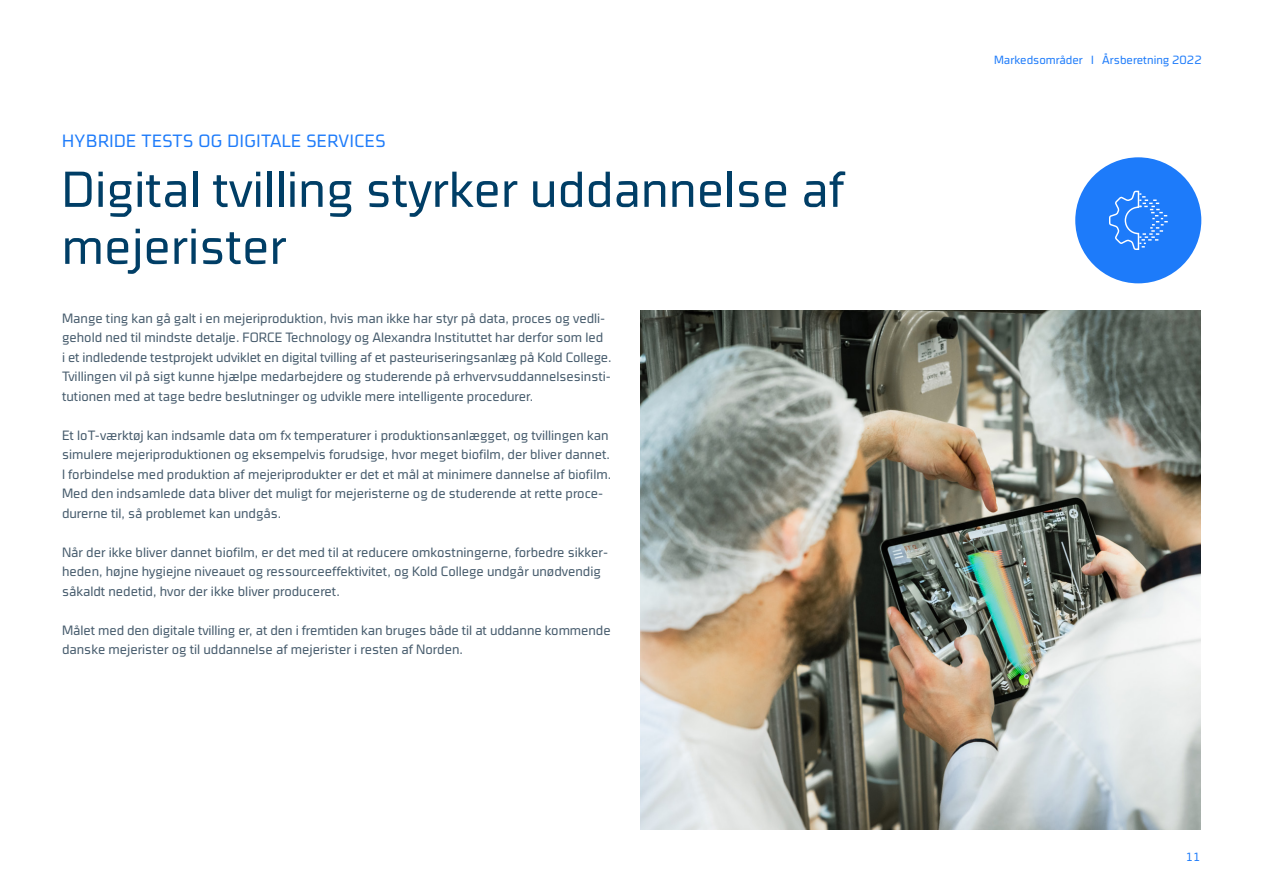
<style>
.page{position:relative;width:1263px;height:893px;background:#fff}
.page>*{position:absolute;margin:0;border:0;box-sizing:border-box;transform-origin:0 0}
.t1{font:300 condensed 51px/57px "Cube OT";color:#003e66}
.t2{font:300 condensed 18px "Cube OT";letter-spacing:.03em;color:#1d7bfa}
.t3{font:300 condensed 13.65px/19.5px "Cube OT";color:#475c6d}
.t4{font:300 condensed 12px "Cube OT";color:#1d7bfa}
</style>
<div class="page">
<div style="left:1075px;top:157px;width:126px;height:126px;background:#1d7bfa;border-radius:50%"></div>
<svg style="left:1109px;top:190px;width:59px;height:60px"></svg>
<img style="left:640px;top:311px;width:560px;height:519px">
<h2 class="t2" style="left:62px;top:131px;width:325px">HYBRIDE TESTS OG DIGITALE SERVICES</h2>
<h1 class="t1" style="left:62px;top:160px;width:784px">Digital tvilling styrker uddannelse af mejerister</h1>
<p class="t3" style="left:62px;top:308px;width:551px">Mange ting kan gå galt i en mejeriproduktion, hvis man ikke har styr på data, proces og vedli&shy;gehold ned til mindste detalje. FORCE Technology og Alexandra Instituttet har derfor som led<br>i et indledende testprojekt udviklet en digital tvilling af et pasteuriseringsanlæg på Kold College.<br>Tvillingen vil på sigt kunne hjælpe medarbejdere og studerende på erhvervsuddannelsesinsti&shy;tutionen med at tage bedre beslutninger og udvikle mere intelligente procedurer.</p>
<p class="t3" style="left:62px;top:425px;width:551px">Et IoT-værktøj kan indsamle data om fx temperaturer i produktionsanlægget, og tvillingen kan simulere mejeriproduktionen og eksempelvis forudsige, hvor meget biofilm, der bliver dannet.<br>I forbindelse med produktion af mejeriprodukter er det et mål at minimere dannelse af biofilm.<br>Med den indsamlede data bliver det muligt for mejeristerne og de studerende at rette proce&shy;durerne til, så problemet kan undgås.</p>
<p class="t3" style="left:62px;top:542px;width:547px">Når der ikke bliver dannet biofilm, er det med til at reducere omkostningerne, forbedre sikker&shy;heden, højne hygiejne niveauet og ressourceeffektivitet, og Kold College undgår unødvendig såkaldt nedetid, hvor der ikke bliver produceret.</p>
<p class="t3" style="left:62px;top:620px;width:550px">Målet med den digitale tvilling er, at den i fremtiden kan bruges både til at uddanne kommende danske mejerister og til uddannelse af mejerister i resten af Norden.</p>
<p class="t4" style="left:994px;top:53px;width:209px">Markedsområder I Årsberetning 2022</p>
<p class="t4" style="left:1186px;top:850px;width:16px">11</p>
</div>
